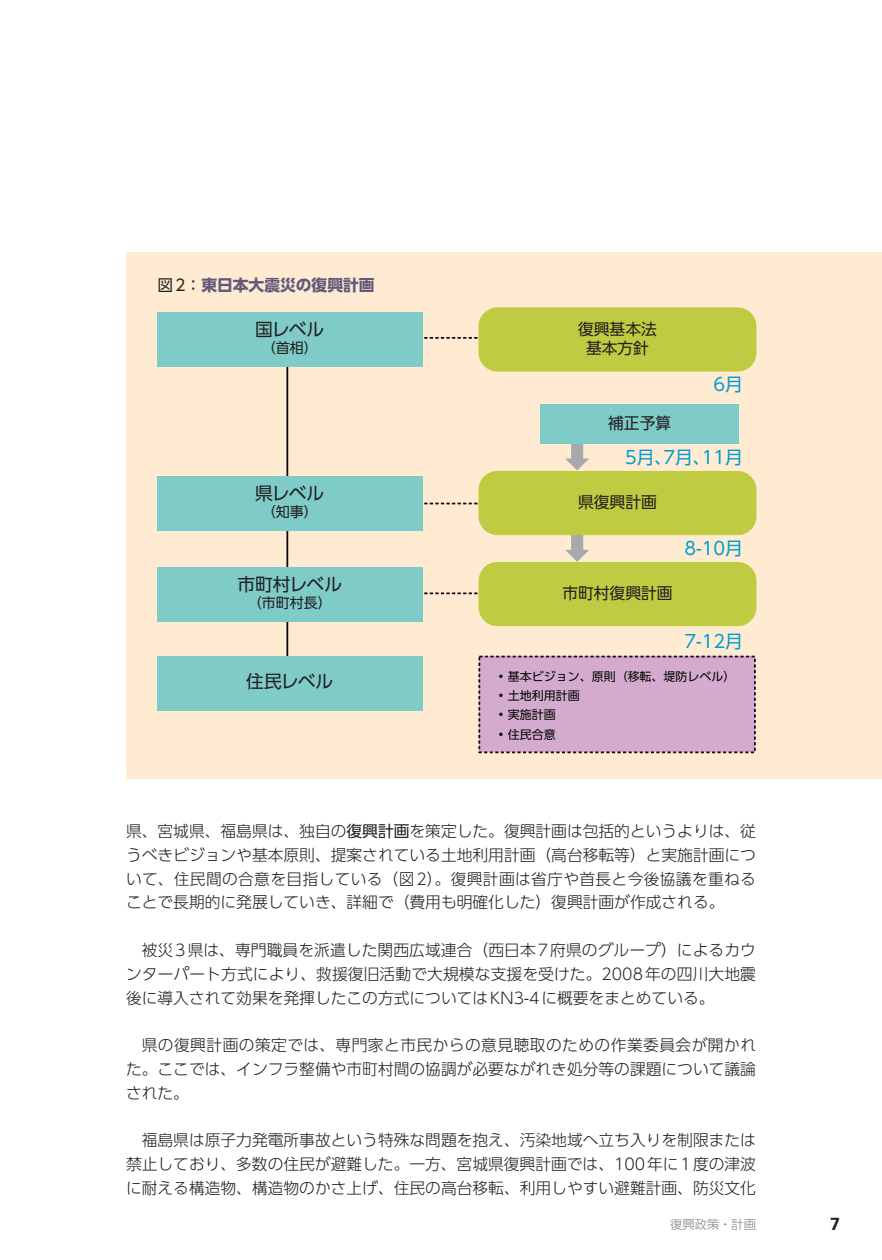
<style>
.page{position:relative;width:882px;height:1260px;background:#fff}
.page>*{position:absolute;margin:0;border:0;box-sizing:border-box;transform-origin:0 0}
.t1{font:17.85px "UD Shin Go Pro";letter-spacing:-.005em;color:#009ed1}
.t2{font:17.85px "UD Shin Go Pro";letter-spacing:-.045em;color:#231f20}
.t3{font:700 17.5px "Univers LT Std";color:#231f20}
.t4{font:300 15.75px/23.8px "UD Shin Go Pro";color:#231f20;text-align:justify}
.t5{font:15.75px/18.9px "UD Shin Go Pro";color:#231f20;text-align:center}
.t6{font:700 15.75px "UD Shin Go Pro";color:#65597b}
.t7{font:14px "UD Shin Go Pro";color:#231f20}
.t8{font:300 12.25px "UD Shin Go Pro";color:#808285}
.t9{font:11.9px "UD Shin Go Pro";color:#050504}
.s1{font-weight:400;color:#231f20}
.s2{font-weight:400}
</style>
<div class="page">
<div style="left:126px;top:252px;width:756px;height:526px;background:#feebd1"></div>
<hr style="left:286px;top:354px;width:2px;height:327px;background:#050504">
<svg style="left:423px;top:337px;width:56px;height:2px"></svg>
<svg style="left:423px;top:503px;width:56px;height:1px"></svg>
<svg style="left:423px;top:592px;width:56px;height:2px"></svg>
<div style="left:479px;top:657px;width:276px;height:95px;background:#d4abce"></div>
<div style="left:478px;top:656px;width:278px;height:97px;border:2px dashed #050504"></div>
<svg style="left:565px;top:444px;width:24px;height:26px"></svg>
<svg style="left:565px;top:535px;width:24px;height:27px"></svg>
<div style="left:157px;top:312px;width:266px;height:55px;background:#7ecbc7"></div>
<div style="left:541px;top:404px;width:198px;height:40px;background:#7ecbc7"></div>
<div style="left:157px;top:476px;width:266px;height:54px;background:#7ecbc7"></div>
<div style="left:157px;top:567px;width:266px;height:54px;background:#7ecbc7"></div>
<div style="left:157px;top:657px;width:266px;height:54px;background:#7ecbc7"></div>
<div style="left:479px;top:307px;width:277px;height:65px;background:#bfcb41;border-radius:19px"></div>
<div style="left:479px;top:471px;width:277px;height:64px;background:#bfcb41;border-radius:19px"></div>
<div style="left:479px;top:562px;width:277px;height:64px;background:#bfcb41;border-radius:19px"></div>
<p class="t6" style="left:158px;top:272px;width:219px"><span class="s1">図2：</span>東日本大震災の復興計画</p>
<p class="t2" style="left:255px;top:315px;width:71px">国レベル</p>
<p class="t7" style="left:262px;top:336px;width:57px">（首相）</p>
<p class="t2" style="left:255px;top:479px;width:71px">県レベル</p>
<p class="t7" style="left:262px;top:500px;width:57px">（知事）</p>
<p class="t2" style="left:237px;top:570px;width:106px">市町村レベル</p>
<p class="t7" style="left:248px;top:591px;width:85px">（市町村長）</p>
<p class="t2" style="left:246px;top:666px;width:89px">住民レベル</p>
<p class="t5" style="left:578px;top:319px;width:80px">復興基本法基本方針</p>
<p class="t5" style="left:608px;top:413px;width:64px">補正予算</p>
<p class="t1" style="left:714px;top:370px;width:31px">6月</p>
<p class="t1" style="left:625px;top:442px;width:119px">5月、7月、11月</p>
<p class="t5" style="left:578px;top:492px;width:80px">県復興計画</p>
<p class="t5" style="left:562px;top:583px;width:112px">市町村復興計画</p>
<p class="t1" style="left:684px;top:533px;width:60px">8-10月</p>
<p class="t1" style="left:684px;top:627px;width:60px">7-12月</p>
<p class="t9" style="left:498px;top:666px;width:239px">• 基本ビジョン、原則（移転、堤防レベル）</p>
<p class="t9" style="left:498px;top:686px;width:83px">• 土地利用計画</p>
<p class="t9" style="left:498px;top:705px;width:59px">• 実施計画</p>
<p class="t9" style="left:498px;top:725px;width:59px">• 住民合意</p>
<p class="t4" style="left:126px;top:819px;width:632px">県、宮城県、福島県は、独自の<span class="s2">復興計画</span>を策定した。復興計画は包括的というよりは、従うべきビジョンや基本原則、提案されている土地利用計画（高台移転等）と実施計画について、住民間の合意を目指している（図2）。復興計画は省庁や首長と今後協議を重ねることで長期的に発展していき、詳細で（費用も明確化した）復興計画が作成される。</p>
<p class="t4" style="left:126px;top:938px;width:632px;text-indent:16px">被災3県は、専門職員を派遣した関西広域連合（西日本7府県のグループ）によるカウンターパート方式により、救援復旧活動で大規模な支援を受けた。2008年の四川大地震後に導入されて効果を発揮したこの方式についてはKN3-4に概要をまとめている。</p>
<p class="t4" style="left:126px;top:1033px;width:632px;text-indent:16px">県の復興計画の策定では、専門家と市民からの意見聴取のための作業委員会が開かれた。ここでは、インフラ整備や市町村間の協調が必要ながれき処分等の課題について議論された。</p>
<p class="t4" style="left:126px;top:1128px;width:631px;text-indent:16px">福島県は原子力発電所事故という特殊な問題を抱え、汚染地域へ立ち入りを制限または禁止しており、多数の住民が避難した。一方、宮城県復興計画では、100年に1度の津波に耐える構造物、構造物のかさ上げ、住民の高台移転、利用しやすい避難計画、防災文化</p>
<p class="t8" style="left:670px;top:1215px;width:87px">復興政策・計画</p>
<p class="t3" style="left:830px;top:1214px;width:11px">7</p>
</div>
